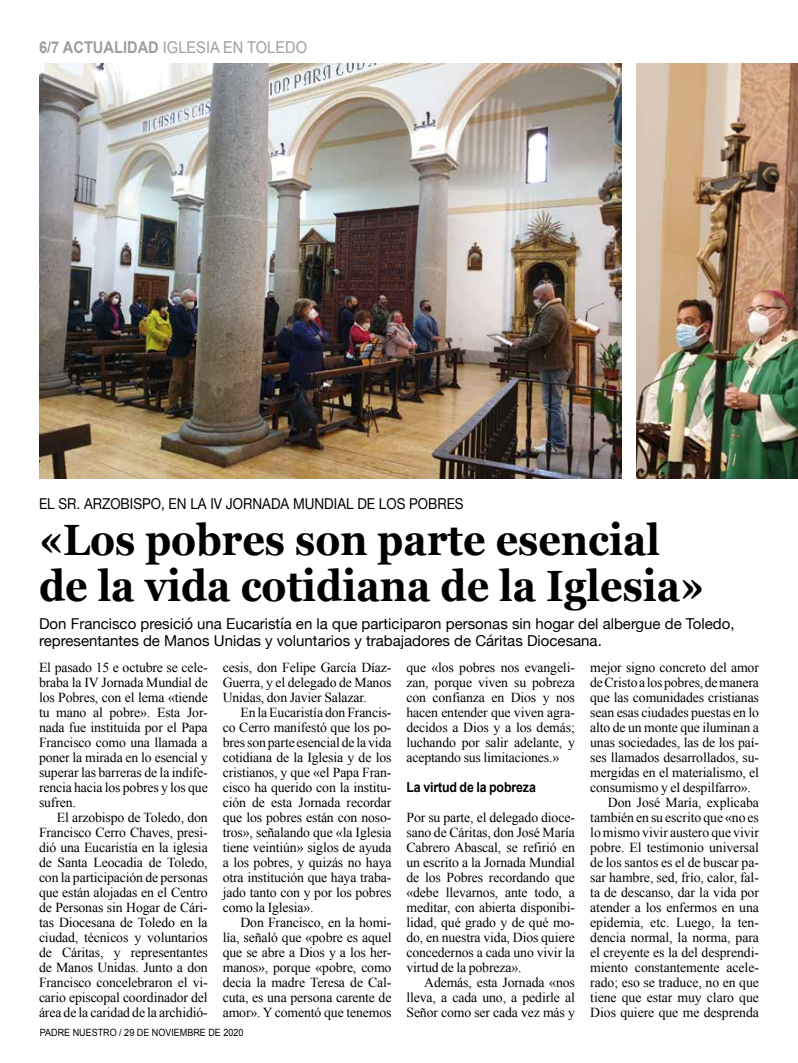
<style>
.page{position:relative;width:798px;height:1063px;background:#fff}
.page>*{position:absolute;margin:0;border:0;box-sizing:border-box;transform-origin:0 0}
.t1{font:700 43.75px/46.2px "Georgia";color:#000;scale:.9 1}
.t2{font:16.25px "Arial";color:#9c9e9f;scale:.9 1}
.t3{font:15px/17.5px "Helvetica Neue";color:#000}
.t4{font:15px "Helvetica Neue";color:#000;scale:.9 1}
.t5{font:13.75px/15px "Times New Roman";letter-spacing:-.01em;color:#000;text-align:justify}
.t6{font:700 13.75px "Arial";letter-spacing:-.01em;color:#000;scale:.9 1}
.t7{font:10px "Arial";color:#000;scale:.9 1}
.s1{font-weight:700}
</style>
<div class="page">
<img style="left:636px;top:63px;width:161px;height:415px">
<img style="left:40px;top:64px;width:581px;height:414px">
<p class="t2" style="left:39px;top:37px;width:299px"><span class="s1">6/7 ACTUALIDAD</span> IGLESIA EN TOLEDO</p>
<p class="t4" style="left:39px;top:493px;width:473px">EL SR. ARZOBISPO, EN LA IV JORNADA MUNDIAL DE LOS POBRES</p>
<h1 class="t1" style="left:39px;top:514px;width:740px">«Los pobres son parte esencial de la vida cotidiana de la Iglesia»</h1>
<p class="t3" style="left:39px;top:616px;width:696px">Don Francisco presició una Eucaristía en la que participaron personas sin hogar del albergue de Toledo, representantes de Manos Unidas y voluntarios y trabajadores de Cáritas Diocesana.</p>
<p class="t5" style="left:39px;top:660px;width:170px">El pasado 15 e octubre se cele&shy;braba la IV Jornada Mundial de los Pobres, con el lema «tiende tu mano al pobre». Esta Jor&shy;nada fue instituida por el Papa Francisco como una llamada a poner la mirada en lo esencial y superar las barreras de la indife&shy;rencia hacia los pobres y los que sufren.</p>
<p class="t5" style="left:39px;top:810px;width:170px;text-indent:18px">El arzobispo de Toledo, don Francisco Cerro Chaves, presi&shy;dió una Eucaristía en la iglesia de Santa Leocadia de Toledo, con la participación de personas que están alojadas en el Centro de Personas sin Hogar de Cári&shy;tas Diocesana de Toledo en la ciudad, técnicos y voluntarios de Cáritas, y representantes de Manos Unidas. Junto a don Francisco concelebraron el vi&shy;cario episcopal coordinador del área de la caridad de la archidió-</p>
<p class="t5" style="left:590px;top:660px;width:170px">mejor signo concreto del amor</p>
<p class="t5" style="left:590px;top:675px;width:170px">de Cristo a los pobres, de manera</p>
<p class="t5" style="left:590px;top:690px;width:170px">que las comunidades cristianas</p>
<p class="t5" style="left:590px;top:705px;width:170px">sean esas ciudades puestas en lo</p>
<p class="t5" style="left:590px;top:720px;width:170px">alto de un monte que iluminan a</p>
<p class="t5" style="left:590px;top:735px;width:170px">unas sociedades, las de los paí-</p>
<p class="t5" style="left:590px;top:750px;width:170px">ses llamados desarrollados, su-</p>
<p class="t5" style="left:590px;top:765px;width:170px">mergidas en el materialismo, el</p>
<p class="t5" style="left:590px;top:780px;width:162px">consumismo y el despilfarro».</p>
<p class="t5" style="left:607px;top:795px;width:152px">Don José María, explicaba</p>
<p class="t5" style="left:590px;top:810px;width:170px">también en su escrito que «no es</p>
<p class="t5" style="left:590px;top:825px;width:170px">lo mismo vivir austero que vivir</p>
<p class="t5" style="left:590px;top:840px;width:170px">pobre. El testimonio universal</p>
<p class="t5" style="left:590px;top:855px;width:170px">de los santos es el de buscar pa-</p>
<p class="t5" style="left:590px;top:870px;width:170px">sar hambre, sed, frío, calor, fal-</p>
<p class="t5" style="left:590px;top:885px;width:170px">ta de descanso, dar la vida por</p>
<p class="t5" style="left:590px;top:900px;width:170px">atender a los enfermos en una</p>
<p class="t5" style="left:590px;top:915px;width:170px">epidemia, etc. Luego, la ten-</p>
<p class="t5" style="left:590px;top:930px;width:170px">dencia normal, la norma, para</p>
<p class="t5" style="left:590px;top:945px;width:170px">el creyente es la del desprendi-</p>
<p class="t5" style="left:590px;top:960px;width:170px">miento constantemente acele-</p>
<p class="t5" style="left:590px;top:975px;width:170px">rado; eso se traduce, no en que</p>
<p class="t5" style="left:590px;top:990px;width:170px">tiene que estar muy claro que</p>
<p class="t5" style="left:590px;top:1005px;width:170px">Dios quiere que me desprenda</p>
<p class="t5" style="left:223px;top:660px;width:170px">cesis, don Felipe García Díaz-Guerra, y el delegado de Manos Unidas, don Javier Salazar.</p>
<p class="t5" style="left:223px;top:705px;width:170px;text-indent:18px">En la Eucaristía don Francis&shy;co Cerro manifestó que los po&shy;bres son parte esencial de la vida cotidiana de la Iglesia y de los cristianos, y que «el Papa Fran&shy;cisco ha querido con la institu&shy;ción de esta Jornada recordar que los pobres están con noso&shy;tros», señalando que «la Iglesia tiene veintiún» siglos de ayuda a los pobres, y quizás no haya otra institución que haya traba&shy;jado tanto con y por los pobres como la Iglesia».</p>
<p class="t5" style="left:223px;top:915px;width:170px;text-indent:18px">Don Francisco, en la homi&shy;lía, señaló que «pobre es aquel que se abre a Dios y a los her&shy;manos», porque «pobre, como decía la madre Teresa de Cal&shy;cuta, es una persona carente de amor». Y comentó que tenemos</p>
<p class="t5" style="left:406px;top:660px;width:170px">que «los pobres nos evangeli&shy;zan, porque viven su pobreza con confianza en Dios y nos hacen entender que viven agra&shy;decidos a Dios y a los demás; luchando por salir adelante, y aceptando sus limitaciones.»</p>
<p class="t6" style="left:406px;top:778px;width:145px">La virtud de la pobreza</p>
<p class="t5" style="left:406px;top:810px;width:170px">Por su parte, el delegado dioce&shy;sano de Cáritas, don José María Cabrero Abascal, se refirió en un escrito a la Jornada Mundial de los Pobres recordando que «debe llevarnos, ante todo, a meditar, con abierta disponibi&shy;lidad, qué grado y de qué mo&shy;do, en nuestra vida, Dios quiere concedernos a cada uno vivir la virtud de la pobreza».</p>
<p class="t5" style="left:406px;top:975px;width:170px;text-indent:18px">Además, esta Jornada «nos lleva, a cada uno, a pedirle al Señor como ser cada vez más y</p>
<p class="t7" style="left:40px;top:1026px;width:227px">PADRE NUESTRO / 29 DE NOVIEMBRE DE 2020</p>
</div>
